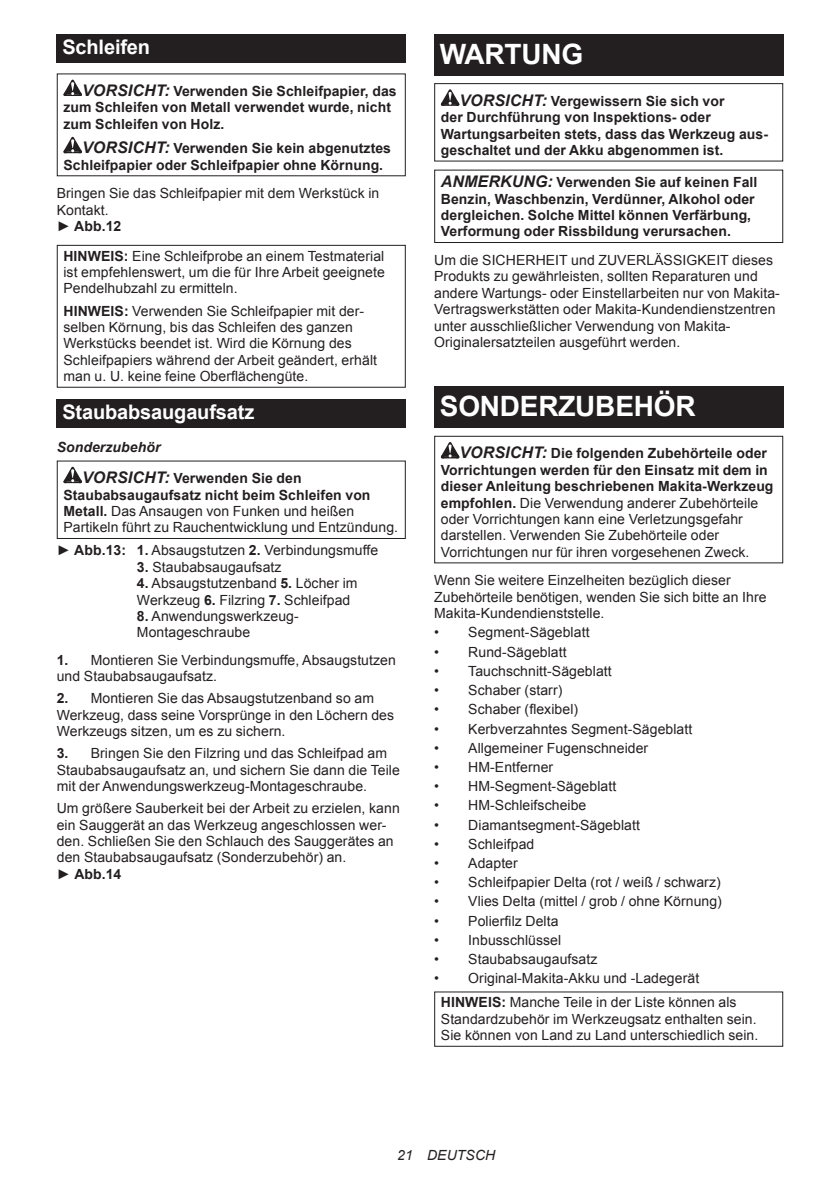
<style>
.page{position:relative;width:840px;height:1191px;background:#fff}
.page>*{position:absolute;margin:0;border:0;box-sizing:border-box;transform-origin:0 0}
.t1{font:700 28px "Arial";letter-spacing:-.01em;color:#fff}
.t2{font:700 20px "Arial";letter-spacing:-.01em;color:#fff}
.t3{font:14px/16.4px "Arial";letter-spacing:.005em;color:#231f20}
.t4{font:700 14px/16.4px "Arial";letter-spacing:.005em;color:#231f20}
.t5{font:italic 14px "Arial";letter-spacing:.005em;color:#231f20}
.s1{font-style:italic;font-size:16px}
.s2{font-weight:700}
.s3{font-style:italic}
.s4{font-weight:700;font-style:italic;font-size:16px}
</style>
<div class="page">
<div style="left:57px;top:34px;width:348px;height:29px;background:#231f20"></div>
<svg style="left:63px;top:80px;width:19px;height:16px"></svg>
<svg style="left:63px;top:137px;width:19px;height:16px"></svg>
<div style="left:57px;top:245px;width:348px;height:143px;border:1px solid #231f20"></div>
<div style="left:57px;top:399px;width:348px;height:28px;background:#231f20"></div>
<svg style="left:63px;top:467px;width:19px;height:16px"></svg>
<div style="left:57px;top:460px;width:348px;height:79px;border:1px solid #231f20"></div>
<div style="left:434px;top:34px;width:348px;height:41px;background:#231f20"></div>
<svg style="left:440px;top:89px;width:19px;height:17px"></svg>
<div style="left:434px;top:83px;width:348px;height:79px;border:1px solid #231f20"></div>
<div style="left:434px;top:170px;width:348px;height:73px;border:1px solid #231f20"></div>
<div style="left:434px;top:387px;width:348px;height:41px;background:#231f20"></div>
<svg style="left:440px;top:442px;width:19px;height:16px"></svg>
<div style="left:434px;top:436px;width:348px;height:127px;border:1px solid #231f20"></div>
<h2 class="t2" style="left:62px;top:39px;width:89px">Schleifen</h2>
<p class="t4" style="left:63px;top:84px;width:334px;text-indent:19px"><span class="s1">VORSICHT:</span> Verwenden Sie Schleifpapier, das zum Schleifen von Metall verwendet wurde, nicht zum Schleifen von Holz.</p>
<p class="t4" style="left:63px;top:141px;width:329px;text-indent:19px"><span class="s1">VORSICHT:</span> Verwenden Sie kein abgenutztes<br>Schleifpapier oder Schleifpapier ohne Körnung.</p>
<p class="t3" style="left:57px;top:185px;width:324px">Bringen Sie das Schleifpapier mit dem Werkstück in<br>Kontakt.<br>► <span class="s2">Abb.12</span></p>
<p class="t3" style="left:63px;top:248px;width:323px;text-align:justify"><span class="s2">HINWEIS:</span> Eine Schleifprobe an einem Testmaterial ist empfehlenswert, um die für Ihre Arbeit geeignete Pendelhubzahl zu ermitteln.</p>
<p class="t3" style="left:63px;top:304px;width:315px"><span class="s2">HINWEIS:</span> Verwenden Sie Schleifpapier mit der&shy;selben Körnung, bis das Schleifen des ganzen Werkstücks beendet ist. Wird die Körnung des Schleifpapiers während der Arbeit geändert, erhält man u. U. keine feine Oberflächengüte.</p>
<h2 class="t2" style="left:62px;top:404px;width:193px">Staubabsaugaufsatz</h2>
<p class="t4" style="left:82px;top:433px;width:221px;line-height:30.6px;text-indent:-25px"><span class="s3">Sonderzubehör<br></span><span class="s1">VORSICHT:</span> Verwenden Sie den</p>
<p class="t3" style="left:63px;top:486px;width:336px"><span class="s2">Staubabsaugaufsatz nicht beim Schleifen von<br>Metall.</span> Das Ansaugen von Funken und heißen<br>Partikeln führt zu Rauchentwicklung und Entzündung.</p>
<p class="t3" style="left:57px;top:542px;width:323px">► <span class="s2">Abb.13: 1.</span> Absaugstutzen <span class="s2">2.</span> Verbindungsmuffe</p>
<p class="t3" style="left:137px;top:559px;width:146px"><span class="s2">3.</span> Staubabsaugaufsatz</p>
<p class="t3" style="left:137px;top:575px;width:222px"><span class="s2">4.</span> Absaugstutzenband <span class="s2">5.</span> Löcher im<br>Werkzeug <span class="s2">6.</span> Filzring <span class="s2">7.</span> Schleifpad</p>
<p class="t3" style="left:137px;top:608px;width:163px"><span class="s2">8.</span> Anwendungswerkzeug-<br>Montageschraube</p>
<p class="t3" style="left:57px;top:652px;width:340px"><span class="s2">1.</span> Montieren Sie Verbindungsmuffe, Absaugstutzen und Staubabsaugaufsatz.</p>
<p class="t3" style="left:57px;top:690px;width:339px"><span class="s2">2.</span> Montieren Sie das Absaugstutzenband so am<br>Werkzeug, dass seine Vorsprünge in den Löchern des<br>Werkzeugs sitzen, um es zu sichern.</p>
<p class="t3" style="left:57px;top:746px;width:344px"><span class="s2">3.</span> Bringen Sie den Filzring und das Schleifpad am<br>Staubabsaugaufsatz an, und sichern Sie dann die Teile mit der Anwendungswerkzeug-Montageschraube.</p>
<p class="t3" style="left:57px;top:800px;width:344px">Um größere Sauberkeit bei der Arbeit zu erzielen, kann ein Sauggerät an das Werkzeug angeschlossen wer&shy;den. Schließen Sie den Schlauch des Sauggerätes an den Staubabsaugaufsatz (Sonderzubehör) an.<br>► <span class="s2">Abb.14</span></p>
<h1 class="t1" style="left:439px;top:43px;width:145px">WARTUNG</h1>
<p class="t4" style="left:440px;top:94px;width:328px;text-indent:19px"><span class="s1">VORSICHT:</span> Vergewissern Sie sich vor<br>der Durchführung von Inspektions- oder Wartungsarbeiten stets, dass das Werkzeug aus&shy;geschaltet und der Akku abgenommen ist.</p>
<p class="t4" style="left:440px;top:175px;width:318px"><span class="s1">ANMERKUNG:</span> Verwenden Sie auf keinen Fall Benzin, Waschbenzin, Verdünner, Alkohol oder dergleichen. Solche Mittel können Verfärbung, Verformung oder Rissbildung verursachen.</p>
<p class="t3" style="left:434px;top:252px;width:347px">Um die SICHERHEIT und ZUVERLÄSSIGKEIT dieses Produkts zu gewährleisten, sollten Reparaturen und andere Wartungs- oder Einstellarbeiten nur von Makita-Vertragswerkstätten oder Makita-Kundendienstzentren unter ausschließlicher Verwendung von Makita-Originalersatzteilen ausgeführt werden.</p>
<h1 class="t1" style="left:439px;top:396px;width:257px">SONDERZUBEHÖR</h1>
<p class="t3" style="left:440px;top:445px;width:334px;text-indent:19px"><span class="s4">VORSICHT:</span> <span class="s2">Die folgenden Zubehörteile oder Vorrichtungen werden für den Einsatz mit dem in dieser Anleitung beschriebenen Makita-Werkzeug empfohlen.</span> Die Verwendung anderer Zubehörteile oder Vorrichtungen kann eine Verletzungsgefahr darstellen. Verwenden Sie Zubehörteile oder Vorrichtungen nur für ihren vorgesehenen Zweck.</p>
<p class="t3" style="left:434px;top:572px;width:334px">Wenn Sie weitere Einzelheiten bezüglich dieser<br>Zubehörteile benötigen, wenden Sie sich bitte an Ihre<br>Makita-Kundendienststelle.</p>
<p class="t3" style="left:434px;top:624px;width:157px">• Segment-Sägeblatt</p>
<p class="t3" style="left:434px;top:643px;width:134px">• Rund-Sägeblatt</p>
<p class="t3" style="left:434px;top:663px;width:179px">• Tauchschnitt-Sägeblatt</p>
<p class="t3" style="left:434px;top:682px;width:130px">• Schaber (starr)</p>
<p class="t3" style="left:434px;top:701px;width:145px">• Schaber (flexibel)</p>
<p class="t3" style="left:434px;top:720px;width:259px">• Kerbverzahntes Segment-Sägeblatt</p>
<p class="t3" style="left:434px;top:739px;width:215px">• Allgemeiner Fugenschneider</p>
<p class="t3" style="left:434px;top:759px;width:120px">• HM-Entferner</p>
<p class="t3" style="left:434px;top:778px;width:183px">• HM-Segment-Sägeblatt</p>
<p class="t3" style="left:434px;top:797px;width:154px">• HM-Schleifscheibe</p>
<p class="t3" style="left:434px;top:816px;width:207px">• Diamantsegment-Sägeblatt</p>
<p class="t3" style="left:434px;top:837px;width:102px">• Schleifpad</p>
<p class="t3" style="left:434px;top:855px;width:85px">• Adapter</p>
<p class="t3" style="left:434px;top:874px;width:288px">• Schleifpapier Delta (rot / weiß / schwarz)</p>
<p class="t3" style="left:434px;top:893px;width:289px">• Vlies Delta (mittel / grob / ohne Körnung)</p>
<p class="t3" style="left:434px;top:912px;width:126px">• Polierfilz Delta</p>
<p class="t3" style="left:434px;top:932px;width:128px">• Inbusschlüssel</p>
<p class="t3" style="left:434px;top:951px;width:165px">• Staubabsaugaufsatz</p>
<p class="t3" style="left:440px;top:966px;width:297px;line-height:23.8px;text-indent:-7px">• Original-Makita-Akku und -Ladegerät<br><span class="s2">HINWEIS:</span> Manche Teile in der Liste können als</p>
<p class="t3" style="left:440px;top:1010px;width:319px">Standardzubehör im Werkzeugsatz enthalten sein.<br>Sie können von Land zu Land unterschiedlich sein.</p>
<p class="t5" style="left:397px;top:1150px;width:99px">21 DEUTSCH</p>
</div>
